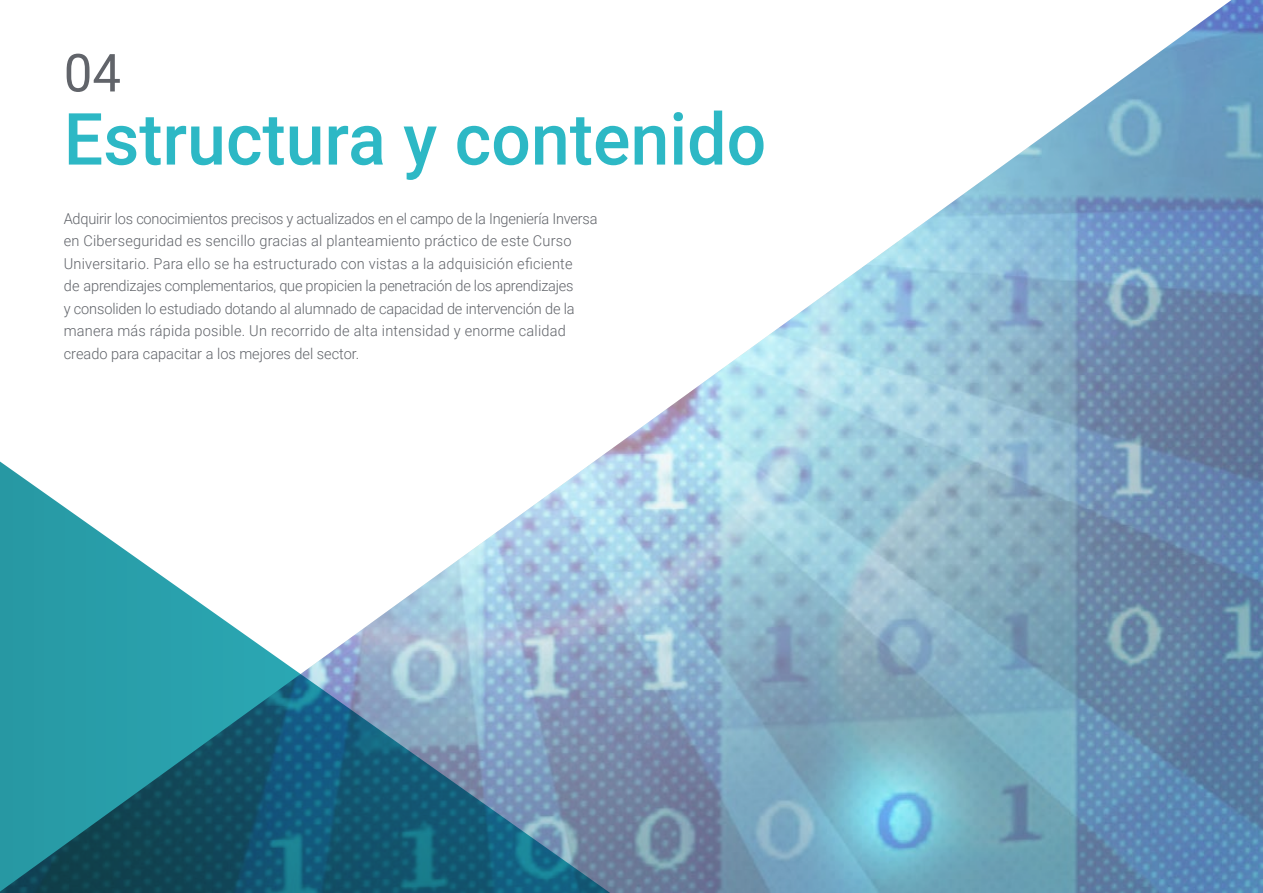
<style>
.page{position:relative;width:1263px;height:893px;background:#fff}
.page>*{position:absolute;margin:0;border:0;box-sizing:border-box;transform-origin:0 0}
.t1{font:500 72px "Roboto";color:#2db8c5}
.t2{font:52.5px "Roboto";color:#61646a}
.t3{font:300 15px/22.5px "Roboto";letter-spacing:-.005em;color:#61646a}
</style>
<div class="page">
<img style="left:615px;top:0;width:648px;height:893px">
<svg style="left:0;top:446px;width:640px;height:447px"></svg>
<h2 class="t2" style="left:64px;top:36px;width:59px">04</h2>
<h1 class="t1" style="left:64px;top:89px;width:704px">Estructura y contenido</h1>
<p class="t3" style="left:64px;top:207px;width:535px">Adquirir los conocimientos precisos y actualizados en el campo de la Ingeniería Inversa en Ciberseguridad es sencillo gracias al planteamiento práctico de este Curso Universitario. Para ello se ha estructurado con vistas a la adquisición eficiente<br>de aprendizajes complementarios, que propicien la penetración de los aprendizajes<br>y consoliden lo estudiado dotando al alumnado de capacidad de intervención de la manera más rápida posible. Un recorrido de alta intensidad y enorme calidad creado para capacitar a los mejores del sector.</p>
</div>
